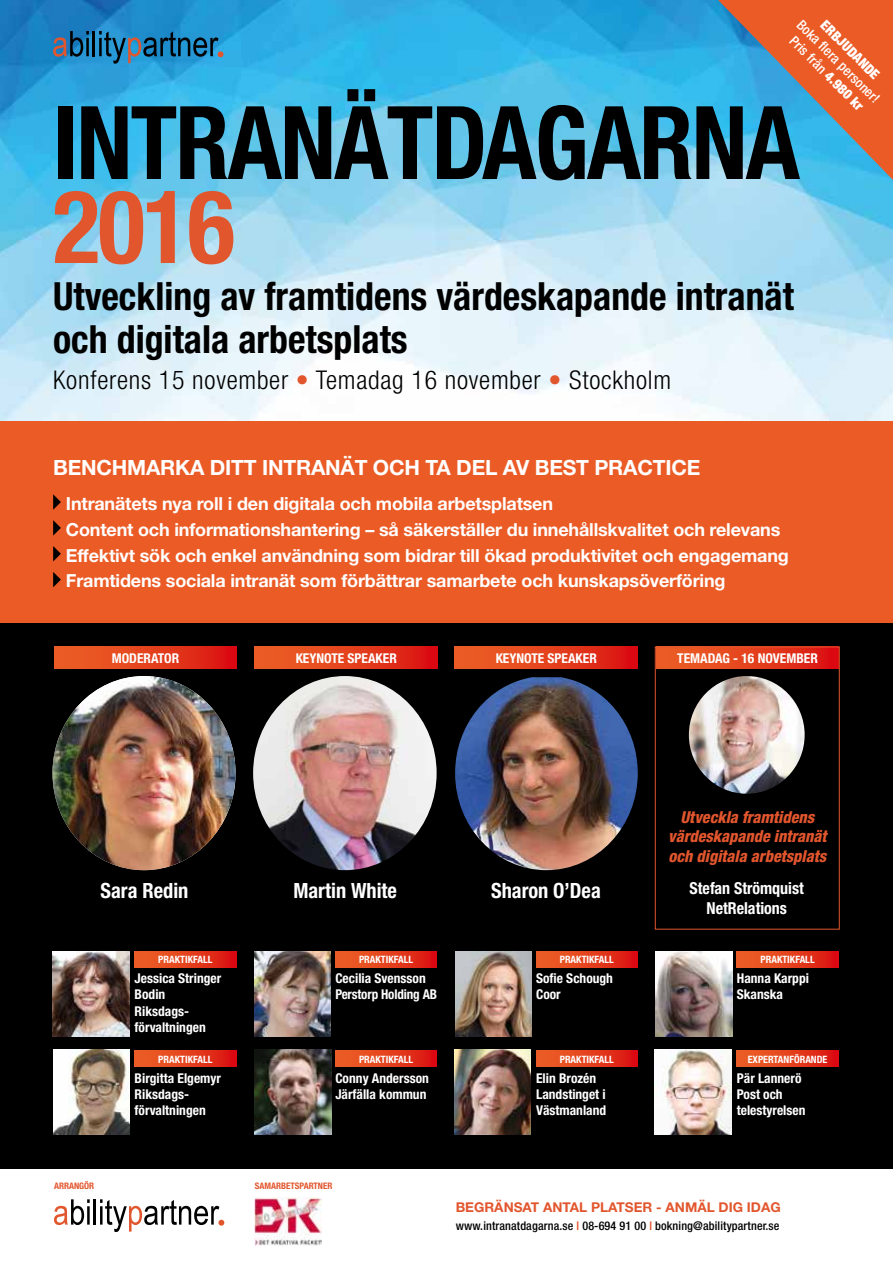
<style>
.page{position:relative;width:893px;height:1263px;background:#fff}
.page>*{position:absolute;margin:0;border:0;box-sizing:border-box;transform-origin:0 0}
.t1{font:700 condensed 101.7px "Helvetica Neue";letter-spacing:-.02em;color:#000;scale:.96 1}
.t2{font:700 condensed 101.7px "Helvetica Neue";color:#e2562e;scale:.96 1}
.t3{font:700 condensed 38.85px/43.2px "Helvetica Neue";color:#000}
.t4{font:300 condensed 25.8px "Helvetica Neue";letter-spacing:.03em;color:#000}
.t5{font:700 21px "Helvetica Neue";letter-spacing:-.01em;color:#fff}
.t6{font:700 condensed 21px "Helvetica Neue";color:#fff}
.t7{font:700 18px/25.8px "Helvetica Neue";letter-spacing:-.01em;color:#fff}
.t8{font:italic 800 condensed 16.5px/19.8px "Helvetica Neue";color:#e2562e;text-align:center}
.t9{font:700 condensed 16.5px/19.8px "Helvetica Neue";color:#fff;text-align:center}
.t10{font:500 condensed 13.8px "Helvetica Neue";color:#fff}
.t11{font:900 condensed 13.8px "Helvetica Neue";color:#fff}
.t12{font:700 condensed 13.5px/16.2px "Helvetica Neue";color:#fff}
.t13{font:700 13.5px "Helvetica Neue";color:#e2562e}
.t14{font:500 condensed 12px "Helvetica Neue";letter-spacing:.01em;color:#000}
.t15{font:700 condensed 10.2px "Helvetica Neue";color:#fff}
.t16{font:700 condensed 9px "Helvetica Neue";color:#e2562e}
.s1{font-weight:900}
.s2{color:#e2562e}
</style>
<div class="page">
<img style="left:0;top:0;width:893px;height:421px">
<div style="left:0;top:623px;width:893px;height:545px;background:#000"></div>
<svg style="left:53px;top:31px;width:36px;height:26px"></svg>
<hr style="left:93px;top:31px;width:2px;height:25px;background:#000">
<svg style="left:99px;top:31px;width:124px;height:33px"></svg>
<svg style="left:54px;top:1199px;width:36px;height:26px"></svg>
<hr style="left:94px;top:1199px;width:2px;height:25px;background:#000">
<svg style="left:100px;top:1199px;width:124px;height:33px"></svg>
<svg style="left:718px;top:0;width:175px;height:180px"></svg>
<div style="left:0;top:421px;width:893px;height:202px;background:#eb5b25"></div>
<svg style="left:53px;top:494px;width:8px;height:16px"></svg>
<svg style="left:53px;top:520px;width:8px;height:16px"></svg>
<svg style="left:53px;top:546px;width:8px;height:15px"></svg>
<svg style="left:53px;top:572px;width:8px;height:15px"></svg>
<svg style="left:255px;top:647px;width:183px;height:21px"></svg>
<div style="left:455px;top:647px;width:183px;height:21px;background:linear-gradient(to right,#ed6727,#db1412)"></div>
<svg style="left:657px;top:649px;width:181px;height:19px"></svg>
<svg style="left:54px;top:647px;width:183px;height:21px"></svg>
<img style="left:255px;top:1198px;width:67px;height:47px">
<img style="left:253px;top:676px;width:184px;height:194px">
<img style="left:455px;top:677px;width:183px;height:193px">
<img style="left:689px;top:676px;width:116px;height:118px">
<svg style="left:135px;top:951px;width:101px;height:16px"></svg>
<svg style="left:135px;top:1051px;width:101px;height:16px"></svg>
<div style="left:335px;top:951px;width:102px;height:16px;background:linear-gradient(to right,#ed6827,#db1512)"></div>
<div style="left:335px;top:1051px;width:102px;height:16px;background:linear-gradient(to right,#ed6827,#db1512)"></div>
<div style="left:536px;top:951px;width:102px;height:16px;background:linear-gradient(to right,#ed6727,#db1512)"></div>
<div style="left:536px;top:1051px;width:102px;height:16px;background:linear-gradient(to right,#ed6727,#db1512)"></div>
<svg style="left:737px;top:951px;width:101px;height:16px"></svg>
<svg style="left:737px;top:1051px;width:101px;height:16px"></svg>
<img style="left:52px;top:951px;width:77px;height:85px">
<img style="left:254px;top:951px;width:77px;height:85px">
<img style="left:455px;top:951px;width:77px;height:85px">
<img style="left:656px;top:951px;width:76px;height:85px">
<img style="left:655px;top:1050px;width:76px;height:85px">
<img style="left:53px;top:1050px;width:77px;height:85px">
<img style="left:255px;top:1050px;width:76px;height:85px">
<img style="left:454px;top:1050px;width:77px;height:85px">
<img style="left:52px;top:676px;width:184px;height:194px">
<div style="left:655px;top:647px;width:185px;height:282px;border:1px solid #e2562e"></div>
<p class="t10" style="left:805px;top:16px;width:112px;rotate:45deg">Boka fl era personer!</p>
<p class="t11" style="left:829px;top:16px;width:78px;rotate:45deg">ERBJUDANDE</p>
<p class="t10" style="left:798px;top:33px;width:100px;rotate:45deg">Pris från <span class="s1">4.980 kr</span></p>
<h1 class="t1" style="left:53px;top:81px;width:779px">INTRANÄTDAGARNA</h1>
<h1 class="t2" style="left:53px;top:165px;width:191px">2016</h1>
<h2 class="t3" style="left:53px;top:274px;width:742px">Utveckling av framtidens värdeskapande intranät och digitala arbetsplats</h2>
<h3 class="t4" style="left:53px;top:365px;width:619px">Konferens 15 november <span class="s2">•</span> Temadag 16 november <span class="s2">•</span> Stockholm</h3>
<h3 class="t5" style="left:53px;top:455px;width:649px">BENCHMARKA DITT INTRANÄT OCH TA DEL AV BEST PRACTICE</h3>
<p class="t7" style="left:66px;top:490px;width:724px">Intranätets nya roll i den digitala och mobila arbetsplatsen<br>Content och informationshantering – så säkerställer du innehållskvalitet och relevans Effektivt sök och enkel användning som bidrar till ökad produktivitet och engagemang Framtidens sociala intranät som förbättrar samarbete och kunskapsöverföring</p>
<p class="t12" style="left:112px;top:650px;width:69px">MODERATOR</p>
<p class="t12" style="left:296px;top:650px;width:103px">KEYNOTE SPEAKER</p>
<p class="t12" style="left:496px;top:650px;width:103px">KEYNOTE SPEAKER</p>
<p class="t12" style="left:677px;top:650px;width:142px">TEMADAG - 16 NOVEMBER</p>
<p class="t8" style="left:668px;top:806px;width:160px">Utveckla framtidens värdeskapande intranät och digitala arbetsplats</p>
<h3 class="t6" style="left:101px;top:877px;width:89px">Sara Redin</h3>
<h3 class="t6" style="left:293px;top:877px;width:105px">Martin White</h3>
<h3 class="t6" style="left:491px;top:877px;width:111px">Sharon O’Dea</h3>
<p class="t9" style="left:690px;top:878px;width:116px">Stefan Strömquist<br>NetRelations</p>
<p class="t15" style="left:158px;top:953px;width:56px">PRAKTIKFALL</p>
<p class="t12" style="left:135px;top:970px;width:88px">Jessica Stringer<br>Bodin<br>Riksdags&shy;förvaltningen</p>
<p class="t15" style="left:158px;top:1053px;width:56px">PRAKTIKFALL</p>
<p class="t12" style="left:135px;top:1070px;width:88px">Birgitta Elgemyr<br>Riksdags&shy;förvaltningen</p>
<p class="t15" style="left:359px;top:953px;width:56px">PRAKTIKFALL</p>
<p class="t12" style="left:335px;top:970px;width:103px">Cecilia Svensson<br>Perstorp Holding AB</p>
<p class="t15" style="left:359px;top:1053px;width:56px">PRAKTIKFALL</p>
<p class="t12" style="left:335px;top:1070px;width:95px">Conny Andersson<br>Järfälla kommun</p>
<p class="t15" style="left:560px;top:953px;width:56px">PRAKTIKFALL</p>
<p class="t12" style="left:536px;top:970px;width:78px">Sofie Schough<br>Coor</p>
<p class="t15" style="left:560px;top:1053px;width:56px">PRAKTIKFALL</p>
<p class="t12" style="left:536px;top:1070px;width:72px">Elin Brozén<br>Landstinget i<br>Västmanland</p>
<p class="t15" style="left:760px;top:953px;width:56px">PRAKTIKFALL</p>
<p class="t12" style="left:737px;top:970px;width:74px">Hanna Karppi<br>Skanska</p>
<p class="t15" style="left:748px;top:1053px;width:81px">EXPERTANFÖRANDE</p>
<p class="t12" style="left:737px;top:1070px;width:70px">Pär Lannerö<br>Post och telestyrelsen</p>
<p class="t16" style="left:54px;top:1180px;width:42px">ARRANGÖR</p>
<p class="t16" style="left:255px;top:1180px;width:79px">SAMARBETSPARTNER</p>
<p class="t13" style="left:456px;top:1198px;width:326px">BEGRÄNSAT ANTAL PLATSER - ANMÄL DIG IDAG</p>
<p class="t14" style="left:456px;top:1219px;width:325px">www.intranatdagarna.se <span class="s2">I</span> 08-694 91 00 <span class="s2">I</span> bokning@abilitypartner.se</p>
</div>
